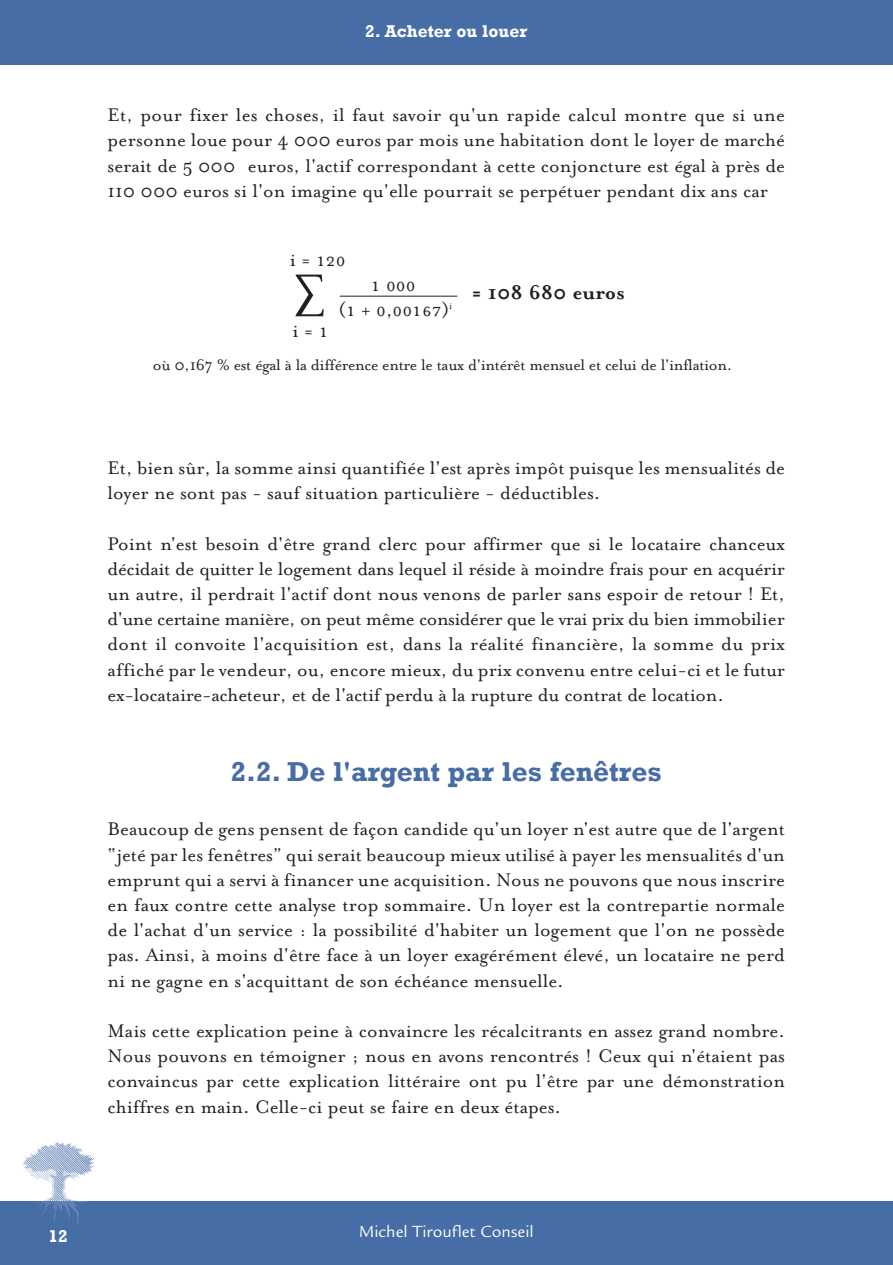
<style>
.page{position:relative;width:893px;height:1265px;background:#fff}
.page>*{position:absolute;margin:0;border:0;box-sizing:border-box;transform-origin:0 0}
.t1{font:54.07px "Mrs Eaves Roman";color:#231f20}
.t2{font:700 28px "Rockwell";color:#476da6}
.t3{font:700 22.75px "Mrs Eaves";color:#231f20}
.t4{font:21px/25.2px "Mrs Eaves Roman";color:#231f20;text-align:justify}
.t5{font:21px/25.2px "Mrs Eaves Small Caps";color:#231f20;text-align:center}
.t6{font:17.5px "Mrs Eaves Roman";letter-spacing:-.02em;color:#231f20}
.t7{font:17.5px "Legacy Sans";color:#fff}
.t8{font:700 17.5px "Rockwell";color:#fff}
.t9{font:10.5px "Mrs Eaves Roman";color:#231f20}
.s1{font-family:"Mrs Eaves Roman"}
</style>
<div class="page">
<div style="left:0;top:1px;width:893px;height:64px;background:#476da6"></div>
<div style="left:0;top:1201px;width:893px;height:64px;background:#476da6"></div>
<img style="left:23px;top:1141px;width:72px;height:84px">
<hr style="left:340px;top:296px;width:117px;height:1px;background:#231f20">
<p class="t8" style="left:365px;top:21px;width:163px">2. Acheter ou louer</p>
<p class="t4" style="left:108px;top:101px;width:679px">Et, pour fixer les choses, il faut savoir qu'un rapide calcul montre que si une personne loue pour 4 000 euros par mois une habitation dont le loyer de marché serait de 5 000 euros, l'actif correspondant à cette conjoncture est égal à près de 110 000 euros si l'on imagine qu'elle pourrait se perpétuer pendant dix ans car</p>
<p class="t5" style="left:290px;top:246px;width:57px"><span class="s1">i</span> = 120</p>
<h1 class="t1" style="left:293px;top:257px;width:34px">∑</h1>
<p class="t5" style="left:339px;top:271px;width:112px">1 000<br>(1 + 0,00167)</p>
<p class="t9" style="left:449px;top:299px;width:5px">i</p>
<p class="t3" style="left:472px;top:278px;width:154px">= 108 680 euros</p>
<p class="t5" style="left:292px;top:317px;width:38px"><span class="s1">i</span> = 1</p>
<p class="t6" style="left:153px;top:354px;width:581px">où 0,167 % est égal à la différence entre le taux d'intérêt mensuel et celui de l'inflation.</p>
<p class="t4" style="left:108px;top:454px;width:679px">Et, bien sûr, la somme ainsi quantifiée l'est après impôt puisque les mensualités de loyer ne sont pas - sauf situation particulière - déductibles.</p>
<p class="t4" style="left:108px;top:530px;width:679px">Point n'est besoin d'être grand clerc pour affirmer que si le locataire chanceux décidait de quitter le logement dans lequel il réside à moindre frais pour en acquérir un autre, il perdrait l'actif dont nous venons de parler sans espoir de retour ! Et, d'une certaine manière, on peut même considérer que le vrai prix du bien immobilier dont il convoite l'acquisition est, dans la réalité financière, la somme du prix affiché par le vendeur, ou, encore mieux, du prix convenu entre celui-ci et le futur ex-locataire-acheteur, et de l'actif perdu à la rupture du contrat de location.</p>
<h2 class="t2" style="left:231px;top:754px;width:432px">2.2. De l'argent par les fenêtres</h2>
<p class="t4" style="left:108px;top:815px;width:679px">Beaucoup de gens pensent de façon candide qu'un loyer n'est autre que de l'argent “jeté par les fenêtres” qui serait beaucoup mieux utilisé à payer les mensualités d'un emprunt qui a servi à financer une acquisition. Nous ne pouvons que nous inscrire en faux contre cette analyse trop sommaire. Un loyer est la contrepartie normale de l'achat d'un service : la possibilité d'habiter un logement que l'on ne possède pas. Ainsi, à moins d'être face à un loyer exagérément élevé, un locataire ne perd ni ne gagne en s'acquittant de son échéance mensuelle.</p>
<p class="t4" style="left:108px;top:1017px;width:679px">Mais cette explication peine à convaincre les récalcitrants en assez grand nombre.<br>Nous pouvons en témoigner ; nous en avons rencontrés ! Ceux qui n'étaient pas convaincus par cette explication littéraire ont pu l'être par une démonstration chiffres en main. Celle-ci peut se faire en deux étapes.</p>
<p class="t8" style="left:49px;top:1225px;width:21px">12</p>
<p class="t7" style="left:359px;top:1225px;width:177px">Michel Tirouflet Conseil</p>
</div>
